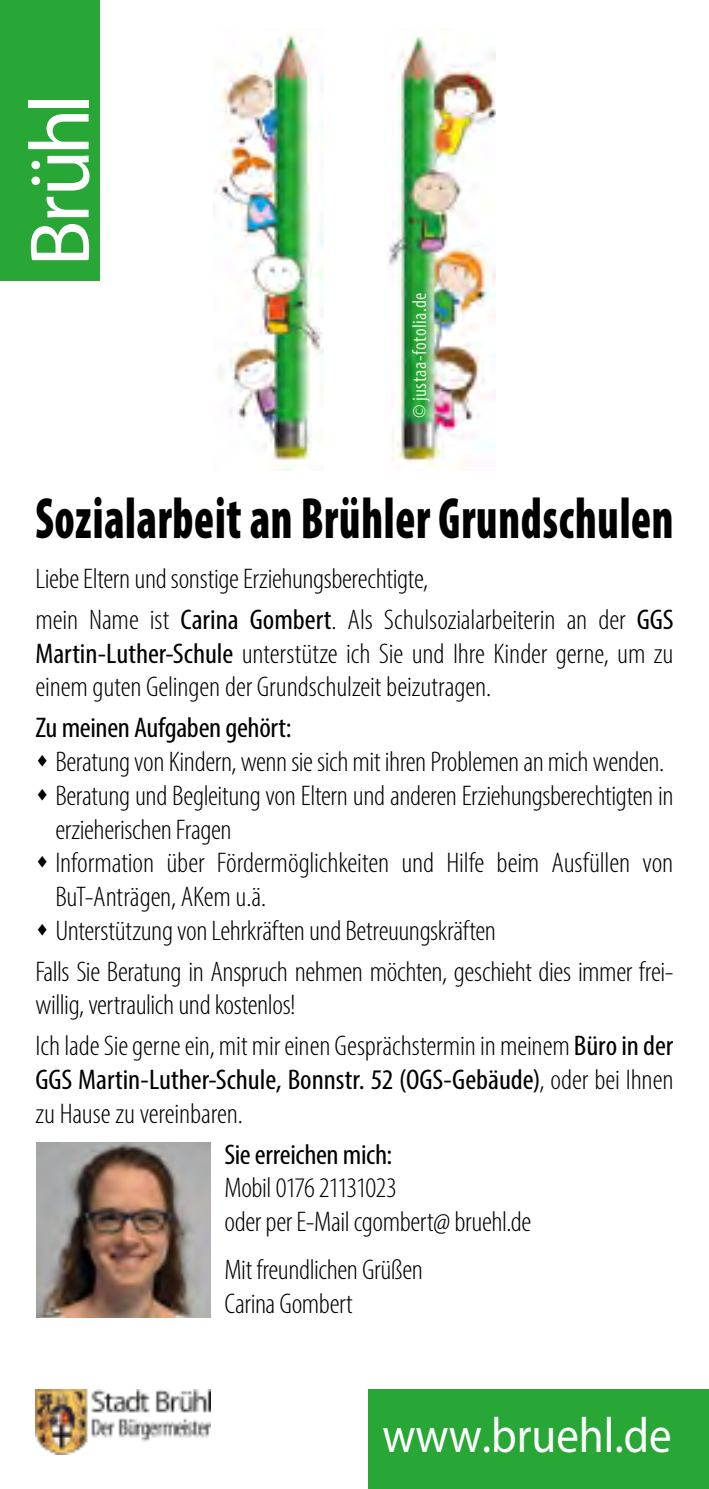
<style>
.page{position:relative;width:709px;height:1489px;background:#fff}
.page>*{position:absolute;margin:0;border:0;box-sizing:border-box;transform-origin:0 0}
.t1{font:85px "Myriad Pro";letter-spacing:-.05em;color:#fff}
.t2{font:900 condensed 58.5px "Myriad Pro";letter-spacing:.015em;color:#000;scale:.77 1}
.t3{font:49.5px "Myriad Pro";color:#fff;scale:.91 1}
.t4{font:300 condensed 28.5px/33.8px "Myriad Pro";letter-spacing:-.01em;color:#000;scale:1.05 1}
.t5{font:condensed 28.5px/33.8px "Myriad Pro";letter-spacing:-.005em;color:#000;scale:1.05 1}
.t6{font:condensed 20px "Myriad Pro";letter-spacing:.02em;color:#e0eed9}
.s1{font-weight:400}
.s2{font-weight:300}
</style>
<div class="page">
<img style="left:214px;top:32px;width:109px;height:439px">
<div style="left:369px;top:1389px;width:340px;height:99px;background:#28a737"></div>
<img style="left:388px;top:36px;width:108px;height:432px">
<div style="left:0;top:0;width:99px;height:281px;background:#28a737"></div>
<img style="left:35px;top:1389px;width:176px;height:64px">
<img style="left:36px;top:1142px;width:174px;height:175px">
<h1 class="t1" style="left:8px;top:266px;width:174px;rotate:-90deg">Brühl</h1>
<p class="t6" style="left:407px;top:418px;width:127px;rotate:-90deg">© justaa-fotolia.de</p>
<h2 class="t2" style="left:35px;top:481px;width:830px">Sozialarbeit an Brühler Grundschulen</h2>
<p class="t4" style="left:35px;top:558px;width:609px;line-height:40.8px">Liebe Eltern und sonstige Erziehungsberechtigte,<br>mein Name ist <span class="s1">Carina Gombert</span>. Als Schulsozialarbeiterin an der <span class="s1">GGS</span></p>
<p class="t4" style="left:35px;top:636px;width:609px"><span class="s1">Martin-Luther-Schule</span> unterstütze ich Sie und Ihre Kinder gerne, um zu einem guten Gelingen der Grundschulzeit beizutragen.</p>
<p class="t5" style="left:35px;top:710px;width:245px">Zu meinen Aufgaben gehört:</p>
<p class="t4" style="left:35px;top:744px;width:600px">▲ Beratung von Kindern, wenn sie sich mit ihren Problemen an mich wenden.</p>
<p class="t4" style="left:55px;top:778px;width:590px;text-indent:-20px">▲ Beratung und Begleitung von Eltern und anderen Erziehungsberechtigten in erzieherischen Fragen</p>
<p class="t4" style="left:55px;top:845px;width:590px;text-indent:-20px">▲ Information über Fördermöglichkeiten und Hilfe beim Ausfüllen von<br>BuT-Anträgen, AKem u.ä.</p>
<p class="t4" style="left:35px;top:909px;width:609px;line-height:40.8px">▲ Unterstützung von Lehrkräften und Betreuungskräften<br>Falls Sie Beratung in Anspruch nehmen möchten, geschieht dies immer frei-</p>
<p class="t4" style="left:35px;top:984px;width:609px;line-height:40.8px">willig, vertraulich und kostenlos!<br>Ich lade Sie gerne ein, mit mir einen Gesprächstermin in meinem <span class="s1">Büro in der</span></p>
<p class="t5" style="left:35px;top:1062px;width:609px">GGS Martin-Luther-Schule, Bonnstr. 52 (OGS-Gebäude)<span class="s2">, oder bei Ihnen zu Hause zu vereinbaren.</span></p>
<p class="t5" style="left:224px;top:1136px;width:161px">Sie erreichen mich:</p>
<p class="t4" style="left:224px;top:1170px;width:294px">Mobil 0176 21131023<br>oder per E-Mail cgombert@ bruehl.de</p>
<p class="t4" style="left:224px;top:1252px;width:190px">Mit freundlichen Grüßen<br>Carina Gombert</p>
<h3 class="t3" style="left:382px;top:1404px;width:319px">www.bruehl.de</h3>
</div>
